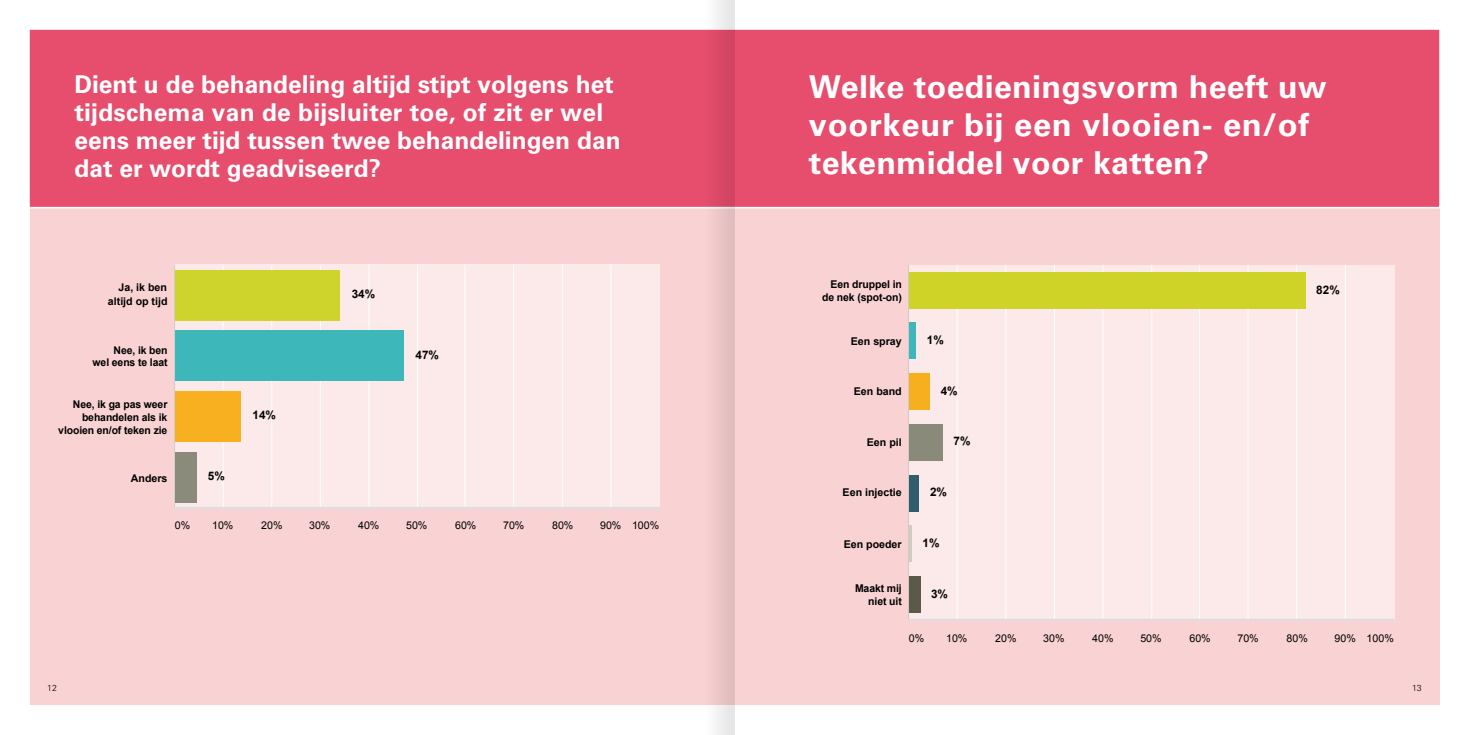
<style>
.page{position:relative;width:1469px;height:735px;background:#fff}
.page>*{position:absolute;margin:0;border:0;box-sizing:border-box;transform-origin:0 0}
.t1{font:700 31.5px/37.8px "Univers";letter-spacing:.01em;color:#fff}
.t2{font:700 24.5px/28px "Univers";color:#fff}
.t3{font:700 11.72px "Arial";color:#000}
.t4{font:700 10.67px/12.8px "Arial";letter-spacing:-.01em;color:#000;text-align:right}
.t5{font:10.67px "Arial";color:#000}
.t6{font:300 8.75px "Univers";color:#000}
</style>
<div class="page">
<div style="left:30px;top:30px;width:1409px;height:674px;background:#f9d2d3"></div>
<div style="left:29px;top:27px;width:1411px;height:182px;background:#e74d6d"></div>
<div style="left:175px;top:264px;width:485px;height:243px;background:#fce9e9"></div>
<hr style="left:223px;top:264px;width:1px;height:243px;background:#fff">
<hr style="left:271px;top:264px;width:1px;height:243px;background:#fff">
<hr style="left:320px;top:264px;width:1px;height:243px;background:#fff">
<hr style="left:368px;top:264px;width:1px;height:243px;background:#fff">
<hr style="left:417px;top:264px;width:1px;height:243px;background:#fff">
<hr style="left:464px;top:264px;width:1px;height:243px;background:#fff">
<hr style="left:513px;top:264px;width:1px;height:243px;background:#fff">
<hr style="left:562px;top:264px;width:1px;height:243px;background:#fff">
<hr style="left:610px;top:264px;width:1px;height:243px;background:#fff">
<hr style="left:174px;top:264px;width:1px;height:243px;background:#cccccb">
<hr style="left:175px;top:506px;width:485px;height:2px;background:#dedede">
<div style="left:175px;top:270px;width:165px;height:50px;background:#ced42b"></div>
<div style="left:175px;top:330px;width:229px;height:51px;background:#3eb7ba"></div>
<div style="left:175px;top:391px;width:66px;height:51px;background:#f8b020"></div>
<div style="left:175px;top:452px;width:21px;height:50px;background:#8a8b7b"></div>
<div style="left:909px;top:265px;width:485px;height:354px;background:#fce9e9"></div>
<hr style="left:956px;top:265px;width:1px;height:354px;background:#fff">
<hr style="left:1005px;top:265px;width:1px;height:354px;background:#fff">
<hr style="left:1053px;top:265px;width:1px;height:354px;background:#fff">
<hr style="left:1102px;top:265px;width:1px;height:354px;background:#fff">
<hr style="left:1151px;top:265px;width:1px;height:354px;background:#fff">
<hr style="left:1198px;top:265px;width:1px;height:354px;background:#fff">
<hr style="left:1247px;top:265px;width:1px;height:354px;background:#fff">
<hr style="left:1296px;top:265px;width:1px;height:354px;background:#fff">
<hr style="left:1344px;top:265px;width:1px;height:354px;background:#fff">
<hr style="left:908px;top:265px;width:1px;height:354px;background:#cccccb">
<hr style="left:909px;top:618px;width:485px;height:2px;background:#dedede">
<div style="left:909px;top:272px;width:396px;height:36px;background:#cfd327"></div>
<div style="left:909px;top:322px;width:6px;height:37px;background:#3fb7ba"></div>
<div style="left:909px;top:373px;width:20px;height:36px;background:#f8af1f"></div>
<div style="left:909px;top:424px;width:33px;height:36px;background:#8a8a7a"></div>
<div style="left:909px;top:474px;width:9px;height:37px;background:#305d6c"></div>
<hr style="left:909px;top:525px;width:2px;height:36px;background:#cfcebe">
<div style="left:909px;top:576px;width:11px;height:36px;background:#5b5a4a"></div>
<svg style="left:705px;top:0;width:29px;height:734px"></svg>
<h2 class="t2" style="left:74px;top:70px;width:547px">Dient u de behandeling altijd stipt volgens het tijdschema van de bijsluiter toe, of zit er wel eens meer tijd tussen twee behandelingen dan dat er wordt geadviseerd?</h2>
<p class="t4" style="left:108px;top:281px;width:61px;line-height:13.8px">Ja, ik ben altijd op tijd</p>
<p class="t3" style="left:352px;top:286px;width:25px">34%</p>
<p class="t4" style="left:93px;top:343px;width:77px">Nee, ik ben<br>wel eens te laat</p>
<p class="t4" style="left:58px;top:398px;width:111px">Nee, ik ga pas weer behandelen als ik vlooien en/of teken zie</p>
<p class="t3" style="left:252px;top:407px;width:25px">14%</p>
<p class="t3" style="left:415px;top:346px;width:25px">47%</p>
<p class="t4" style="left:131px;top:471px;width:38px">Anders</p>
<p class="t3" style="left:208px;top:468px;width:18px">5%</p>
<p class="t5" style="left:175px;top:518px;width:17px">0%</p>
<p class="t5" style="left:212px;top:518px;width:23px">10%</p>
<p class="t5" style="left:261px;top:518px;width:23px">20%</p>
<p class="t5" style="left:309px;top:518px;width:23px">30%</p>
<p class="t5" style="left:358px;top:518px;width:23px">40%</p>
<p class="t5" style="left:406px;top:518px;width:23px">50%</p>
<p class="t5" style="left:455px;top:518px;width:23px">60%</p>
<p class="t5" style="left:503px;top:518px;width:23px">70%</p>
<p class="t5" style="left:552px;top:518px;width:23px">80%</p>
<p class="t5" style="left:600px;top:518px;width:61px">90% 100%</p>
<h1 class="t1" style="left:809px;top:68px;width:519px">Welke toedieningsvorm heeft uw voorkeur bij een vlooien- en/of tekenmiddel voor katten?</h1>
<p class="t4" style="left:822px;top:278px;width:81px">Een druppel in de nek (spot-on)</p>
<p class="t3" style="left:1316px;top:281px;width:25px">82%</p>
<p class="t4" style="left:850px;top:335px;width:52px">Een spray</p>
<p class="t3" style="left:926px;top:332px;width:18px">1%</p>
<p class="t4" style="left:853px;top:385px;width:49px">Een band</p>
<p class="t3" style="left:940px;top:383px;width:18px">4%</p>
<p class="t4" style="left:867px;top:436px;width:36px">Een pil</p>
<p class="t3" style="left:953px;top:433px;width:18px">7%</p>
<p class="t4" style="left:842px;top:486px;width:61px">Een injectie</p>
<p class="t3" style="left:930px;top:484px;width:18px">2%</p>
<p class="t4" style="left:843px;top:537px;width:59px">Een poeder</p>
<p class="t3" style="left:922px;top:534px;width:18px">1%</p>
<p class="t4" style="left:855px;top:582px;width:48px">Maakt mij niet uit</p>
<p class="t3" style="left:931px;top:585px;width:18px">3%</p>
<p class="t5" style="left:908px;top:630px;width:17px">0%</p>
<p class="t5" style="left:946px;top:630px;width:23px">10%</p>
<p class="t5" style="left:995px;top:630px;width:23px">20%</p>
<p class="t5" style="left:1043px;top:630px;width:23px">30%</p>
<p class="t5" style="left:1092px;top:630px;width:23px">40%</p>
<p class="t5" style="left:1140px;top:630px;width:23px">50%</p>
<p class="t5" style="left:1189px;top:630px;width:23px">60%</p>
<p class="t5" style="left:1237px;top:630px;width:23px">70%</p>
<p class="t5" style="left:1286px;top:630px;width:23px">80%</p>
<p class="t5" style="left:1334px;top:630px;width:61px">90% 100%</p>
<p class="t6" style="left:47px;top:682px;width:11px">12</p>
<p class="t6" style="left:1411px;top:682px;width:11px">13</p>
</div>
